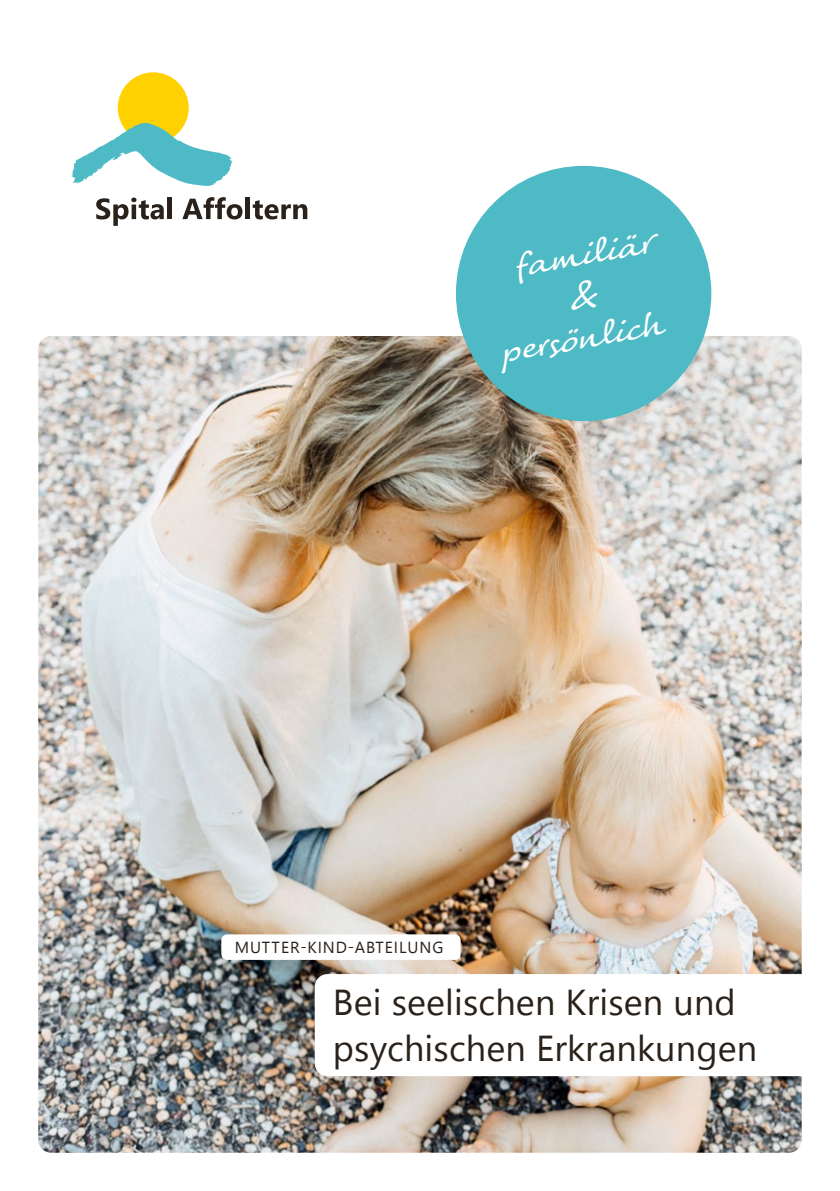
<style>
.page{position:relative;width:840px;height:1191px;background:#fff}
.page>*{position:absolute;margin:0;border:0;box-sizing:border-box;transform-origin:0 0}
.t1{font:36px/46px "Segoe UI";letter-spacing:.005em;color:#29211a}
.t2{font:italic 34.2px "Tornac";color:#fff}
.t3{font:16px "Segoe UI";letter-spacing:.06em;color:#29211a}
</style>
<div class="page">
<img style="left:38px;top:336px;width:763px;height:816px">
<svg style="left:96px;top:198px;width:68px;height:28px"></svg>
<div style="left:167px;top:197px;width:5px;height:22px;background:#29211a"></div>
<svg style="left:182px;top:197px;width:60px;height:22px"></svg>
<div style="left:245px;top:197px;width:5px;height:22px;background:#29211a"></div>
<svg style="left:252px;top:200px;width:55px;height:19px"></svg>
<div style="left:118px;top:72px;width:71px;height:71px;background:#ffd100;border-radius:50%"></div>
<svg style="left:72px;top:123px;width:160px;height:63px"></svg>
<div style="left:455px;top:166px;width:256px;height:255px;background:#4ebac5;border-radius:50%"></div>
<svg style="left:314px;top:974px;width:488px;height:102px"></svg>
<div style="left:221px;top:934px;width:239px;height:26px;background:#fff;border-radius:6px"></div>
<p class="t2" style="left:509px;top:243px;width:140px;rotate:-10deg">familiär</p>
<p class="t2" style="left:496px;top:329px;width:166px;rotate:-10deg">persönlich</p>
<p class="t3" style="left:234px;top:935px;width:210px">MUTTER-KIND-ABTEILUNG</p>
<p class="t1" style="left:333px;top:978px;width:425px">Bei seelischen Krisen und psychischen Erkrankungen</p>
</div>
